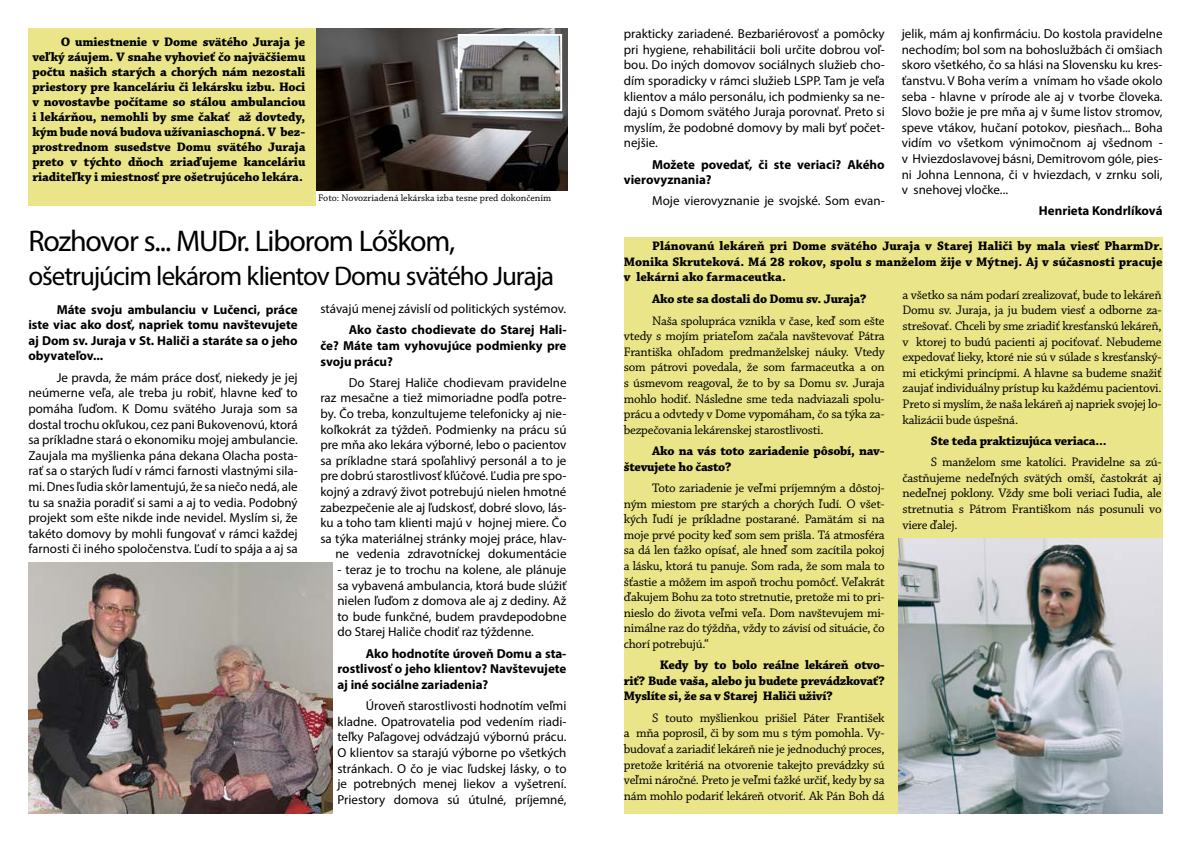
<style>
.page{position:relative;width:1191px;height:842px;background:#fff}
.page>*{position:absolute;margin:0;border:0;box-sizing:border-box;transform-origin:0 0}
.t1{font:30px "Myriad Pro";letter-spacing:-.04em;color:#000}
.t2{font:27px "Myriad Pro";letter-spacing:-.035em;color:#000}
.t3{font:13px/15.6px "Myriad Pro";color:#000;text-align:justify}
.t4{font:13px/15.6px "Chaparral Pro";letter-spacing:-.02em;color:#000;text-align:justify}
.t5{font:700 13px/15px "Chaparral Pro";letter-spacing:-.015em;color:#000;text-align:justify}
.t6{font:700 13px/15.6px "Myriad Pro";color:#000;text-align:justify}
.t7{font:10px "Chaparral Pro";color:#000}
</style>
<div class="page">
<div style="left:624px;top:237px;width:538px;height:577px;background:#e9e588"></div>
<div style="left:28px;top:28px;width:288px;height:178px;background:#e9e588"></div>
<img style="left:28px;top:562px;width:304px;height:252px">
<img style="left:898px;top:539px;width:264px;height:274px">
<img style="left:316px;top:28px;width:251px;height:163px">
<img style="left:461px;top:37px;width:98px;height:71px">
<div style="left:458px;top:34px;width:104px;height:77px;border:2px solid #fff"></div>
<p class="t5" style="left:32px;top:35px;width:275px;text-indent:28px">O umiestnenie v Dome svätého Juraja je veľký záujem. V snahe vyhovieť čo najväčšiemu počtu našich starých a chorých nám nezostali priestory pre kanceláriu či lekársku izbu. Hoci v novostavbe počítame so stálou ambulanciou i lekárňou, nemohli by sme čakať až dovtedy, kým bude nová budova užívaniaschopná. V bez&shy;prostrednom susedstve Domu svätého Juraja preto v týchto dňoch zriaďujeme kanceláriu riaditeľky i miestnosť pre ošetrujúceho lekára.</p>
<p class="t7" style="left:318px;top:192px;width:235px">Foto: Novozriadená lekárska izba tesne pred dokončením</p>
<h1 class="t1" style="left:28px;top:222px;width:429px">Rozhovor s... MUDr. Liborom Lóškom,</h1>
<h2 class="t2" style="left:28px;top:259px;width:527px">ošetrujúcim lekárom klientov Domu svätého Juraja</h2>
<p class="t6" style="left:28px;top:301px;width:271px;text-indent:28px">Máte svoju ambulanciu v Lučenci, práce iste viac ako dosť, napriek tomu navštevujete aj Dom sv. Juraja v St. Haliči a staráte sa o jeho obyvateľov...</p>
<p class="t3" style="left:28px;top:369px;width:271px;text-indent:28px">Je pravda, že mám práce dosť, niekedy je jej neúmerne veľa, ale treba ju robiť, hlavne keď to pomáha ľuďom. K Domu svätého Juraja som sa dostal trochu okľukou, cez pani Bukovenovú, ktorá sa príkladne stará o ekonomiku mojej ambulancie.<br>Zaujala ma myšlienka pána dekana Olacha posta&shy;rať sa o starých ľudí v rámci farnosti vlastnými sila&shy;mi. Dnes ľudia skôr lamentujú, že sa niečo nedá, ale tu sa snažia poradiť si sami a aj to vedia. Podobný projekt som ešte nikde inde nevidel. Myslím si, že takéto domovy by mohli fungovať v rámci každej farnosti či iného spoločenstva. Ľudí to spája a aj sa</p>
<p class="t3" style="left:320px;top:301px;width:247px">stávajú menej závislí od politických systémov.</p>
<p class="t6" style="left:320px;top:322px;width:248px;text-indent:28px">Ako často chodievate do Starej Hali&shy;če? Máte tam vyhovujúce podmienky pre svoju prácu?</p>
<p class="t3" style="left:320px;top:374px;width:248px;text-align:right">Do Starej Haliče chodievam pravidelne<br>raz mesačne a tiež mimoriadne podľa potre&shy;by. Čo treba, konzultujeme telefonicky aj nie&shy;koľkokrát za týždeň. Podmienky na prácu sú pre mňa ako lekára výborné, lebo o pacientov sa príkladne stará spoľahlivý personál a to je pre dobrú starostlivosť kľúčové. Ľudia pre spo&shy;kojný a zdravý život potrebujú nielen hmotné zabezpečenie ale aj ľudskosť, dobré slovo, lás&shy;ku a toho tam klienti majú v hojnej miere. Čo sa týka materiálnej stránky mojej práce, hlav&shy;ne vedenia zdravotníckej dokumentácie</p>
<p class="t3" style="left:337px;top:562px;width:231px">- teraz je to trochu na kolene, ale plánuje sa vybavená ambulancia, ktorá bude slúžiť nielen ľuďom z domova ale aj z dediny. Až to bude funkčné, budem pravdepodobne do Starej Haliče chodiť raz týždenne.</p>
<p class="t6" style="left:337px;top:645px;width:230px;text-indent:28px">Ako hodnotíte úroveň Domu a sta&shy;rostlivosť o jeho klientov? Navštevujete aj iné sociálne zariadenia?</p>
<p class="t3" style="left:337px;top:698px;width:231px;text-indent:28px">Úroveň starostlivosti hodnotím veľmi kladne. Opatrovatelia pod vedením riadi&shy;teľky Paľagovej odvádzajú výbornú prácu.<br>O klientov sa starajú výborne po všetkých stránkach. O čo je viac ľudskej lásky, o to je potrebných menej liekov a vyšetrení.<br>Priestory domova sú útulné, príjemné,</p>
<p class="t3" style="left:624px;top:26px;width:262px">prakticky zariadené. Bezbariérovosť a pomôcky pri hygiene, rehabilitácii boli určite dobrou voľ&shy;bou. Do iných domovov sociálnych služieb cho&shy;dím sporadicky v rámci služieb LSPP. Tam je veľa klientov a málo personálu, ich podmienky sa ne&shy;dajú s Domom svätého Juraja porovnať. Preto si myslím, že podobné domovy by mali byť počet&shy;nejšie.</p>
<p class="t6" style="left:624px;top:156px;width:262px;text-indent:28px">Možete povedať, či ste veriaci? Akého vierovyznania?</p>
<p class="t3" style="left:652px;top:193px;width:234px">Moje vierovyznanie je svojské. Som evan-</p>
<p class="t3" style="left:901px;top:26px;width:262px">jelik, mám aj konfirmáciu. Do kostola pravidelne nechodím; bol som na bohoslužbách či omšiach skoro všetkého, čo sa hlási na Slovensku ku kres&shy;ťanstvu. V Boha verím a vnímam ho všade okolo seba - hlavne v prírode ale aj v tvorbe človeka.<br>Slovo božie je pre mňa aj v šume listov stromov, speve vtákov, hučaní potokov, piesňach... Boha vidím vo všetkom výnimočnom aj všednom - v Hviezdoslavovej básni, Demitrovom góle, pies&shy;ni Johna Lennona, či v hviezdach, v zrnku soli, v snehovej vločke...</p>
<p class="t6" style="left:1039px;top:203px;width:125px">Henrieta Kondrlíková</p>
<p class="t5" style="left:624px;top:239px;width:540px;line-height:15.6px;text-indent:28px">Plánovanú lekáreň pri Dome svätého Juraja v Starej Haliči by mala viesť PharmDr.<br>Monika Skruteková. Má 28 rokov, spolu s manželom žije v Mýtnej. Aj v súčasnosti pracuje v lekárni ako farmaceutka.</p>
<p class="t4" style="left:902px;top:287px;width:261px">a všetko sa nám podarí zrealizovať, bude to lekáreň Domu sv. Juraja, ja ju budem viesť a odborne za&shy;strešovať. Chceli by sme zriadiť kresťanskú lekáreň, v ktorej to budú pacienti aj pociťovať. Nebudeme expedovať lieky, ktoré nie sú v súlade s kresťanský&shy;mi etickými princípmi. A hlavne sa budeme snažiť zaujať individuálny prístup ku každému pacientovi.<br>Preto si myslím, že naša lekáreň aj napriek svojej lo&shy;kalizácii bude úspešná.</p>
<p class="t5" style="left:931px;top:434px;width:177px">Ste teda praktizujúca veriaca...</p>
<p class="t4" style="left:902px;top:455px;width:261px;text-indent:28px">S manželom sme katolíci. Pravidelne sa zú&shy;častňujeme nedeľných svätých omší, častokrát aj nedeľnej poklony. Vždy sme boli veriaci ľudia, ale stretnutia s Pátrom Františkom nás posunuli vo viere ďalej.</p>
<p class="t5" style="left:652px;top:292px;width:216px">Ako ste sa dostali do Domu sv. Juraja?</p>
<p class="t4" style="left:624px;top:313px;width:262px;text-indent:28px">Naša spolupráca vznikla v čase, keď som ešte vtedy s mojím priateľom začala navštevovať Pátra Františka ohľadom predmanželskej náuky. Vtedy som pátrovi povedala, že som farmaceutka a on s úsmevom reagoval, že to by sa Domu sv. Juraja mohlo hodiť. Následne sme teda nadviazali spolu&shy;prácu a odvtedy v Dome vypomáham, čo sa týka za&shy;bezpečovania lekárenskej starostlivosti.</p>
<p class="t5" style="left:624px;top:443px;width:262px;line-height:15.6px;text-indent:28px">Ako na vás toto zariadenie pôsobí, nav&shy;števujete ho často?</p>
<p class="t4" style="left:624px;top:480px;width:262px;text-indent:28px">Toto zariadenie je veľmi príjemným a dôstoj&shy;ným miestom pre starých a chorých ľudí. O všet&shy;kých ľudí je príkladne postarané. Pamätám si na moje prvé pocity keď som sem prišla. Tá atmosféra sa dá len ťažko opísať, ale hneď som zacítila pokoj a lásku, ktorá tu panuje. Som rada, že som mala to šťastie a môžem im aspoň trochu pomôcť. Veľakrát ďakujem Bohu za toto stretnutie, pretože mi to pri&shy;nieslo do života veľmi veľa. Dom navštevujem mi&shy;nimálne raz do týždňa, vždy to závisí od situácie, čo chorí potrebujú.“</p>
<p class="t5" style="left:624px;top:658px;width:262px;line-height:15.6px;text-indent:36px">Kedy by to bolo reálne lekáreň otvo&shy;riť? Bude vaša, alebo ju budete prevádzkovať?<br>Myslíte si, že sa v Starej Haliči uživí?</p>
<p class="t4" style="left:624px;top:710px;width:262px;text-indent:28px">S touto myšlienkou prišiel Páter František a mňa poprosil, či by som mu s tým pomohla. Vy&shy;budovať a zariadiť lekáreň nie je jednoduchý proces, pretože kritériá na otvorenie takejto prevádzky sú veľmi náročné. Preto je veľmi ťažké určiť, kedy by sa nám mohlo podariť lekáreň otvoriť. Ak Pán Boh dá</p>
</div>
